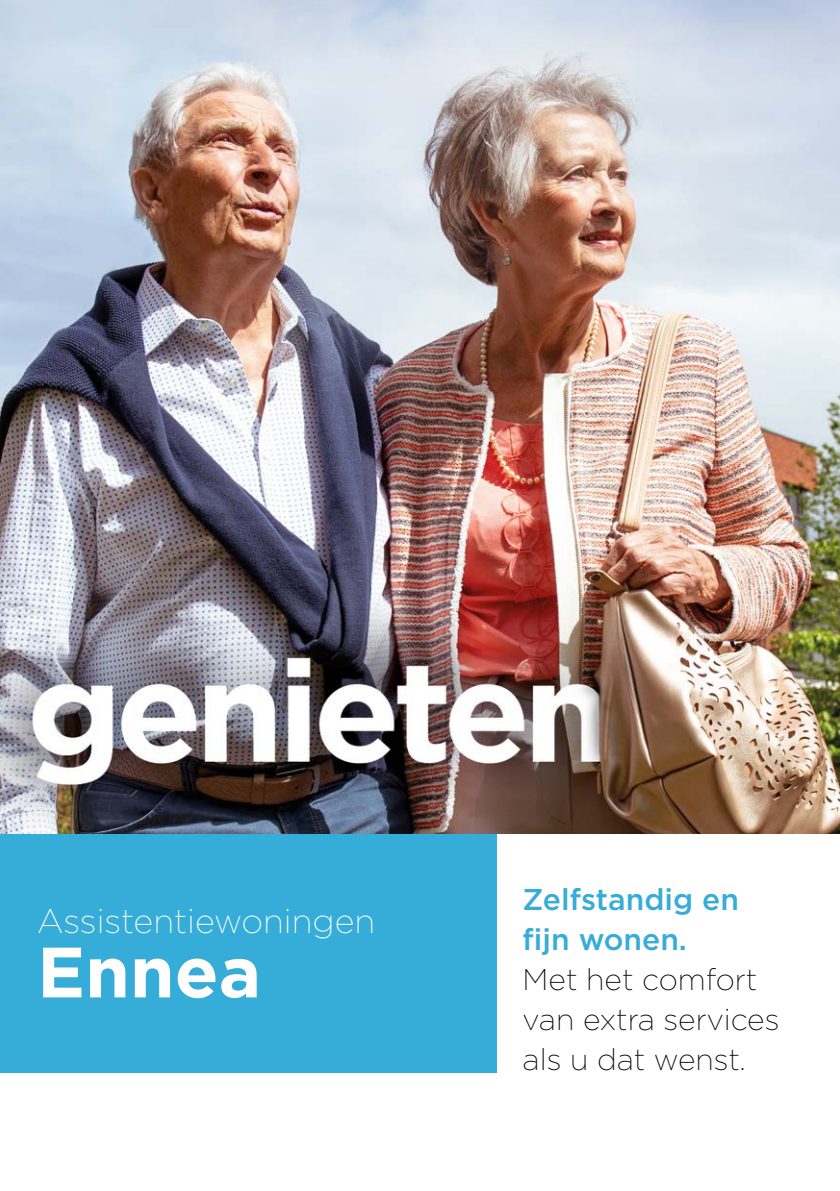
<style>
.page{position:relative;width:840px;height:1191px;background:#fff}
.page>*{position:absolute;margin:0;border:0;box-sizing:border-box;transform-origin:0 0}
.t1{font:700 71px "Gotham";color:#fff}
.t2{font:200 34px "Gotham";color:#fff}
.t3{font:200 30px/40px "Gotham";color:#000}
.t4{font:500 30px/40px "Gotham";color:#36acd8}
</style>
<div class="page">
<div style="left:0;top:833px;width:496px;height:240px;background:#36acd8"></div>
<img style="left:0;top:0;width:839px;height:833px">
<p class="t2" style="left:37px;top:900px;width:339px">Assistentiewoningen</p>
<h1 class="t1" style="left:37px;top:925px;width:225px">Ennea</h1>
<p class="t4" style="left:522px;top:879px;width:218px">Zelfstandig en fijn wonen.</p>
<p class="t3" style="left:522px;top:958px;width:258px">Met het comfort van extra services als u dat wenst.</p>
</div>
